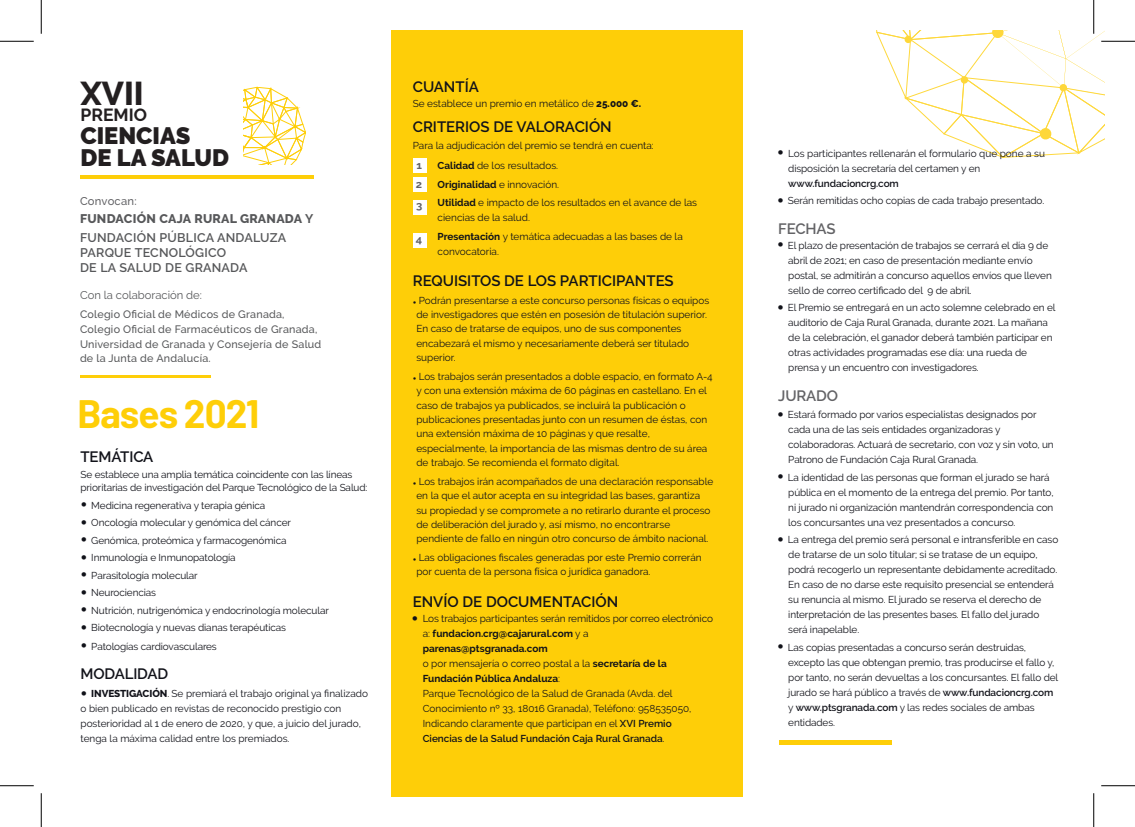
<style>
.page{position:relative;width:1135px;height:827px;background:#fff}
.page>*{position:absolute;margin:0;border:0;box-sizing:border-box;transform-origin:0 0}
.t1{font:700 38.75px "Barlow";letter-spacing:-.025em;color:#fece08}
.t2{font:800 32.88px "Raleway";color:#231f20}
.t3{font:900 23.62px/21.8px "Raleway";color:#231f20}
.t4{font:700 17.5px "Raleway";color:#231f20}
.t5{font:600 15px "Raleway";color:#111219}
.t6{font:600 15px "Raleway";letter-spacing:-.01em;color:#636366}
.t7{font:800 12.5px/18.8px "Raleway";letter-spacing:.02em;color:#57585a}
.t8{font:600 12.5px/15px "Raleway";letter-spacing:.02em;color:#57585a}
.t9{font:11.25px "Raleway";color:#57585a}
.t10{font:500 11.25px "Raleway";letter-spacing:.02em;color:#636366}
.t11{font:500 10.75px/15px "Raleway";letter-spacing:.02em;color:#57585a}
.t12{font:700 10.5px/18.6px "Raleway";color:#636366;scale:1.07 1}
.t13{font:10px/15px "Raleway";letter-spacing:-.01em;color:#111219}
.t14{font:600 10px "Raleway";letter-spacing:-.01em;color:#111219}
.s1{font-weight:700}
.s2{font-weight:600}
.s3{font-weight:900;font-size:18.75px}
.s4{font-weight:800}
.s5{font-weight:900}
</style>
<div class="page">
<div style="left:392px;top:31px;width:351px;height:765px;background:#fece08"></div>
<svg style="left:876px;top:31px;width:228px;height:127px"></svg>
<svg style="left:243px;top:87px;width:63px;height:77px"></svg>
<hr style="left:80px;top:175px;width:233px;height:3px;background:#fece08">
<hr style="left:80px;top:375px;width:130px;height:2px;background:#fece08">
<hr style="left:779px;top:740px;width:112px;height:4px;background:#fece08">
<div style="left:413px;top:158px;width:13px;height:15px;background:#fff"></div>
<div style="left:413px;top:177px;width:13px;height:15px;background:#fff"></div>
<div style="left:413px;top:200px;width:13px;height:14px;background:#fff"></div>
<div style="left:413px;top:233px;width:13px;height:14px;background:#fff"></div>
<hr style="left:1101px;top:40px;width:34px;height:2px;background:#fff">
<hr style="left:0;top:41px;width:34px;height:1px;background:#000">
<hr style="left:1101px;top:41px;width:34px;height:1px;background:#000">
<hr style="left:0;top:785px;width:34px;height:1px;background:#000">
<hr style="left:1101px;top:785px;width:34px;height:1px;background:#000">
<hr style="left:41px;top:0;width:1px;height:34px;background:#000">
<hr style="left:41px;top:793px;width:1px;height:34px;background:#000">
<hr style="left:1093px;top:0;width:1px;height:34px;background:#000">
<hr style="left:1093px;top:793px;width:1px;height:34px;background:#000">
<h2 class="t2" style="left:80px;top:75px;width:65px">XVII</h2>
<h3 class="t4" style="left:80px;top:104px;width:68px">PREMIO</h3>
<h3 class="t3" style="left:80px;top:125px;width:150px">CIENCIAS<br>DE LA SALUD</h3>
<p class="t10" style="left:80px;top:194px;width:58px">Convocan:</p>
<p class="t7" style="left:80px;top:209px;width:235px">FUNDACIÓN CAJA RURAL GRANADA <span class="s1">Y<br></span><span class="s2">FUNDACIÓN PÚBLICA ANDALUZA</span></p>
<p class="t8" style="left:80px;top:245px;width:169px">PARQUE TECNOLÓGICO<br>DE LA SALUD DE GRANADA</p>
<p class="t9" style="left:80px;top:289px;width:124px">Con la colaboración de:</p>
<p class="t11" style="left:80px;top:307px;width:243px">Colegio Oficial de Médicos de Granada,<br>Colegio Oficial de Farmacéuticos de Granada,<br>Universidad de Granada y Consejería de Salud</p>
<p class="t11" style="left:80px;top:350px;width:132px">de la Junta de Andalucía.</p>
<h1 class="t1" style="left:77px;top:390px;width:183px">Bases 2021</h1>
<h3 class="t5" style="left:81px;top:448px;width:74px">TEMÁTICA</h3>
<p class="t13" style="left:81px;top:468px;width:288px;line-height:12.5px">Se establece una amplia temática coincidente con las líneas prioritarias de investigación del Parque Tecnológico de la Salud:</p>
<p class="t13" style="left:81px;top:497px;width:186px"><span class="s3">•</span> Medicina regenerativa y terapia génica</p>
<p class="t13" style="left:81px;top:515px;width:212px"><span class="s3">•</span> Oncología molecular y genómica del cáncer</p>
<p class="t13" style="left:81px;top:532px;width:207px"><span class="s3">•</span> Genómica, proteómica y farmacogenómica</p>
<p class="t13" style="left:81px;top:550px;width:157px"><span class="s3">•</span> Inmunología e Inmunopatología</p>
<p class="t13" style="left:81px;top:567px;width:119px"><span class="s3">•</span> Parasitología molecular</p>
<p class="t13" style="left:81px;top:585px;width:77px"><span class="s3">•</span> Neurociencias</p>
<p class="t13" style="left:81px;top:602px;width:250px"><span class="s3">•</span> Nutrición, nutrigenómica y endocrinología molecular</p>
<p class="t13" style="left:81px;top:620px;width:207px"><span class="s3">•</span> Biotecnología y nuevas dianas terapéuticas</p>
<p class="t13" style="left:81px;top:638px;width:138px"><span class="s3">•</span> Patologías cardiovasculares</p>
<h3 class="t5" style="left:81px;top:664px;width:89px">MODALIDAD</h3>
<p class="t13" style="left:81px;top:686px;width:289px"><span class="s3">•</span> <span class="s4">INVESTIGACIÓN</span>. Se premiará el trabajo original ya finalizado o bien publicado en revistas de reconocido prestigio con posterioridad al 1 de enero de 2020, y que, a juicio del jurado, tenga la máxima calidad entre los premiados.</p>
<h3 class="t5" style="left:413px;top:78px;width:68px">CUANTÍA</h3>
<p class="t13" style="left:413px;top:96px;width:230px">Se establece un premio en metálico de <span class="s4">25.000 €.</span></p>
<h3 class="t5" style="left:413px;top:119px;width:201px">CRITERIOS DE VALORACIÓN</h3>
<p class="t13" style="left:438px;top:135px;width:218px;line-height:20.8px;text-indent:-25px">Para la adjudicación del premio se tendrá en cuenta:<br><span class="s1">Calidad</span> de los resultados.</p>
<p class="t13" style="left:438px;top:175px;width:261px;line-height:18.5px"><span class="s1">Originalidad</span> e innovación.<br><span class="s1">Utilidad</span> e impacto de los resultados en el avance de las</p>
<p class="t13" style="left:438px;top:209px;width:247px;line-height:18.5px">ciencias de la salud.<br><span class="s1">Presentación</span> y temática adecuadas a las bases de la</p>
<p class="t13" style="left:438px;top:244px;width:63px">convocatoria.</p>
<h3 class="t5" style="left:413px;top:272px;width:262px">REQUISITOS DE LOS PARTICIPANTES</h3>
<p class="t13" style="left:416px;top:293px;width:294px;line-height:14.4px;text-indent:-4px"><span class="s5">•</span> Podrán presentarse a este concurso personas físicas o equipos de investigadores que estén en posesión de titulación superior.<br>En caso de tratarse de equipos, uno de sus componentes encabezará el mismo y necesariamente deberá ser titulado superior.</p>
<p class="t13" style="left:416px;top:369px;width:298px;line-height:14.4px;text-indent:-4px"><span class="s5">•</span> Los trabajos serán presentados a doble espacio, en formato A-4 y con una extensión máxima de 60 páginas en castellano. En el caso de trabajos ya publicados, se incluirá la publicación o publicaciones presentadas junto con un resumen de éstas, con una extensión máxima de 10 páginas y que resalte, especialmente, la importancia de las mismas dentro de su área de trabajo. Se recomienda el formato digital.</p>
<p class="t13" style="left:416px;top:474px;width:298px;line-height:14.4px;text-indent:-4px"><span class="s5">•</span> Los trabajos irán acompañados de una declaración responsable en la que el autor acepta en su integridad las bases, garantiza su propiedad y se compromete a no retirarlo durante el proceso de deliberación del jurado y, así mismo, no encontrarse pendiente de fallo en ningún otro concurso de ámbito nacional.</p>
<p class="t13" style="left:416px;top:550px;width:287px;line-height:14.4px;text-indent:-4px"><span class="s5">•</span> Las obligaciones fiscales generadas por este Premio correrán por cuenta de la persona física o jurídica ganadora.</p>
<h3 class="t5" style="left:413px;top:593px;width:207px">ENVÍO DE DOCUMENTACIÓN</h3>
<p class="t13" style="left:423px;top:611px;width:292px;text-indent:-11px"><span class="s3">•</span> Los trabajos participantes serán remitidos por correo electrónico a: <span class="s1">fundacion.crg@cajarural.com</span> y a <span class="s1">parenas@ptsgranada.com<br></span>o por mensajería o correo postal a la <span class="s1">secretaría de la Fundación Pública Andaluza</span>:<br>Parque Tecnológico de la Salud de Granada (Avda. del Conocimiento nº 33, 18016 Granada), Teléfono: 958535050, Indicando claramente que participan en el <span class="s2">XVI Premio Ciencias de la Salud Fundación Caja Rural Granada</span>.</p>
<p class="t12" style="left:416px;top:156px;width:7px">1<br>2</p>
<p class="t12" style="left:416px;top:196px;width:7px">3</p>
<p class="t12" style="left:416px;top:229px;width:7px">4</p>
<p class="t13" style="left:788px;top:146px;width:258px;text-indent:-11px"><span class="s3">•</span> Los participantes rellenarán el formulario que pone a su disposición la secretaría del certamen y en</p>
<p class="t14" style="left:788px;top:178px;width:112px">www.fundacioncrg.com</p>
<p class="t13" style="left:777px;top:193px;width:269px"><span class="s3">•</span> Serán remitidas ocho copias de cada trabajo presentado.</p>
<h3 class="t6" style="left:778px;top:220px;width:59px">FECHAS</h3>
<p class="t13" style="left:788px;top:238px;width:265px;text-indent:-11px"><span class="s3">•</span> El plazo de presentación de trabajos se cerrará el día 9 de abril de 2021; en caso de presentación mediante envío postal, se admitirán a concurso aquellos envíos que lleven sello de correo certificado del 9 de abril.</p>
<p class="t13" style="left:788px;top:300px;width:269px;text-indent:-11px"><span class="s3">•</span> El Premio se entregará en un acto solemne celebrado en el auditorio de Caja Rural Granada, durante 2021. La mañana de la celebración, el ganador deberá también participar en otras actividades programadas ese día: una rueda de prensa y un encuentro con investigadores.</p>
<h3 class="t6" style="left:778px;top:386px;width:61px">JURADO</h3>
<p class="t13" style="left:788px;top:407px;width:267px;text-indent:-11px"><span class="s3">•</span> Estará formado por varios especialistas designados por cada una de las seis entidades organizadoras y colaboradoras. Actuará de secretario, con voz y sin voto, un Patrono de Fundación Caja Rural Granada.</p>
<p class="t13" style="left:788px;top:469px;width:267px;text-indent:-11px"><span class="s3">•</span> La identidad de las personas que forman el jurado se hará pública en el momento de la entrega del premio. Por tanto, ni jurado ni organización mantendrán correspondencia con los concursantes una vez presentados a concurso.</p>
<p class="t13" style="left:788px;top:532px;width:272px;text-indent:-11px"><span class="s3">•</span> La entrega del premio será personal e intransferible en caso de tratarse de un solo titular; si se tratase de un equipo, podrá recogerlo un representante debidamente acreditado.<br>En caso de no darse este requisito presencial se entenderá su renuncia al mismo. El jurado se reserva el derecho de interpretación de las presentes bases. El fallo del jurado será inapelable.</p>
<p class="t13" style="left:788px;top:639px;width:271px;text-indent:-11px"><span class="s3">•</span> Las copias presentadas a concurso serán destruidas, excepto las que obtengan premio, tras producirse el fallo y, por tanto, no serán devueltas a los concursantes. El fallo del jurado se hará público a través de <span class="s2">www.fundacioncrg.com </span>y <span class="s2">www.ptsgranada.com</span> y las redes sociales de ambas entidades.</p>
</div>
